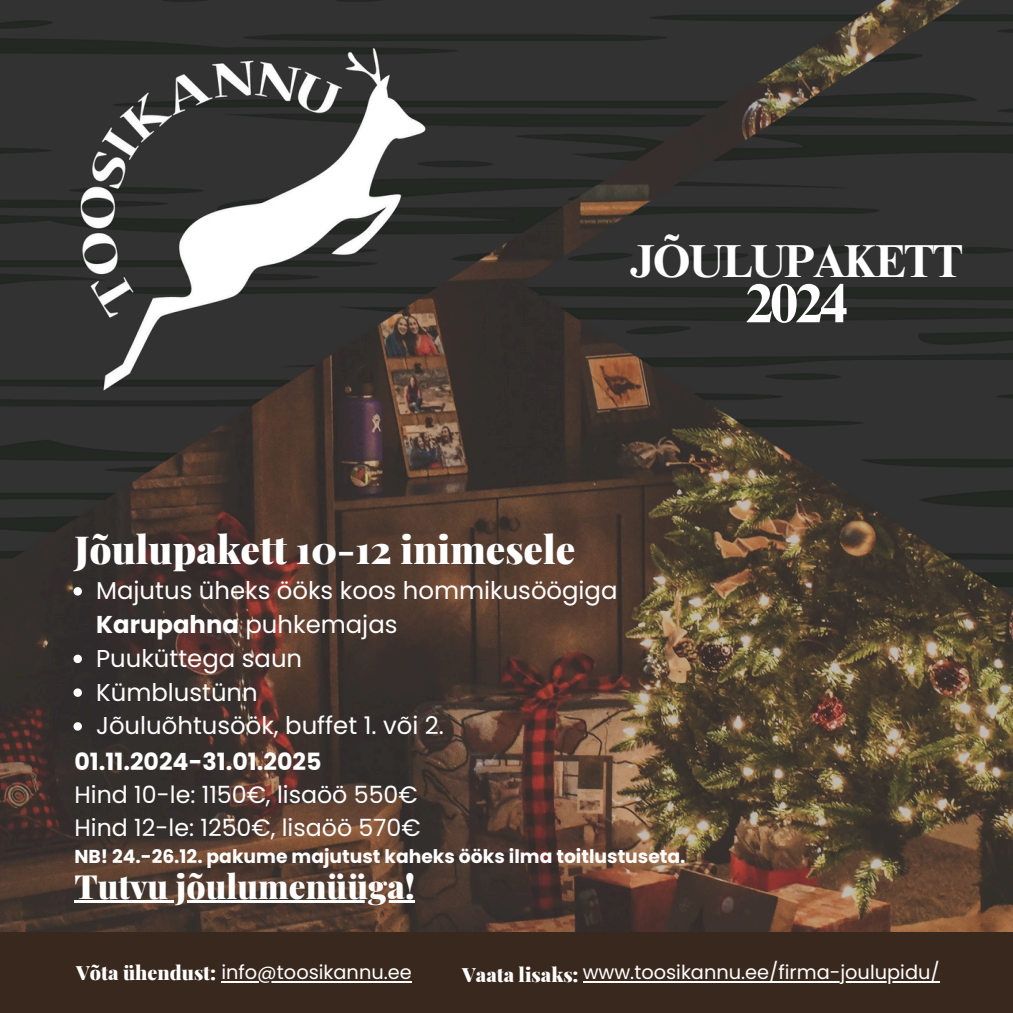
<style>
.page{position:relative;width:1013px;height:1013px;background:#fff}
.page>*{position:absolute;margin:0;border:0;box-sizing:border-box;transform-origin:0 0}
.t1{font:700 55px "Times NRMT Pro";color:#fff}
.t2{font:700 46.25px "Times NRMT Pro";letter-spacing:-.05em;color:#fff}
.t3{font:900 38.75px "Playfair Display";color:#fff}
.t4{font:900 33.38px "Playfair Display";color:#fff}
.t5{font:24.38px/33.8px "Poppins";color:#fff}
.t6{font:23.75px "Poppins";color:#fff}
.t7{font:700 23.75px "Poppins";color:#fff}
.t8{font:900 19.75px "Playfair Display";color:#fff}
.t9{font:19.38px "Poppins";color:#fff}
.t10{font:700 18.75px "Poppins";color:#fff}
.s1{font-weight:700}
.s2{font-family:"Playfair Display";font-weight:900;font-size:19.75px}
</style>
<div class="page">
<img style="left:0;top:0;width:1012px;height:932px">
<svg style="left:73px;top:587px;width:9px;height:8px"></svg>
<svg style="left:73px;top:654px;width:9px;height:9px"></svg>
<svg style="left:73px;top:688px;width:9px;height:9px"></svg>
<svg style="left:73px;top:722px;width:9px;height:8px"></svg>
<div style="left:0;top:932px;width:1012px;height:80px;background:#39281d"></div>
<hr style="left:74px;top:900px;width:341px;height:3px;background:#fff">
<hr style="left:221px;top:981px;width:191px;height:1px;background:#fff">
<hr style="left:582px;top:981px;width:357px;height:1px;background:#fff">
<p class="t2" style="left:629px;top:244px;width:335px">JÕULUPAKETT</p>
<p class="t1" style="left:745px;top:283px;width:104px">2024</p>
<p class="t3" style="left:74px;top:522px;width:502px">Jõulupakett 10-12 inimesele</p>
<h1 class="t5" style="left:96px;top:574px;width:523px">Majutus üheks ööks koos hommikusöögiga<br><span class="s1">Karupahna</span> puhkemajas</h1>
<h2 class="t5" style="left:96px;top:641px;width:207px">Puuküttega saun</h2>
<p class="t5" style="left:96px;top:675px;width:163px">Kümblustünn</p>
<p class="t5" style="left:96px;top:709px;width:349px">Jõuluõhtusöök, buffet 1. või 2.</p>
<p class="t7" style="left:74px;top:745px;width:248px">01.11.2024-31.01.2025</p>
<p class="t6" style="left:74px;top:778px;width:345px">Hind 10-le: 1150€, lisaöö 550€</p>
<p class="t6" style="left:74px;top:810px;width:348px">Hind 12-le: 1250€, lisaöö 570€</p>
<p class="t10" style="left:74px;top:843px;width:612px">NB! 24.-26.12. pakume majutust kaheks ööks ilma toitlustuseta.</p>
<p class="t4" style="left:74px;top:862px;width:342px">Tutvu jõulumenüüga!</p>
<h3 class="t9" style="left:76px;top:958px;width:337px"><span class="s2">Võta ühendust:</span> info@toosikannu.ee</h3>
<h5 class="t8" style="left:462px;top:960px;width:118px">Vaata lisaks:</h5>
<p class="t9" style="left:582px;top:958px;width:358px">www.toosikannu.ee/firma-joulupidu/</p>
</div>
